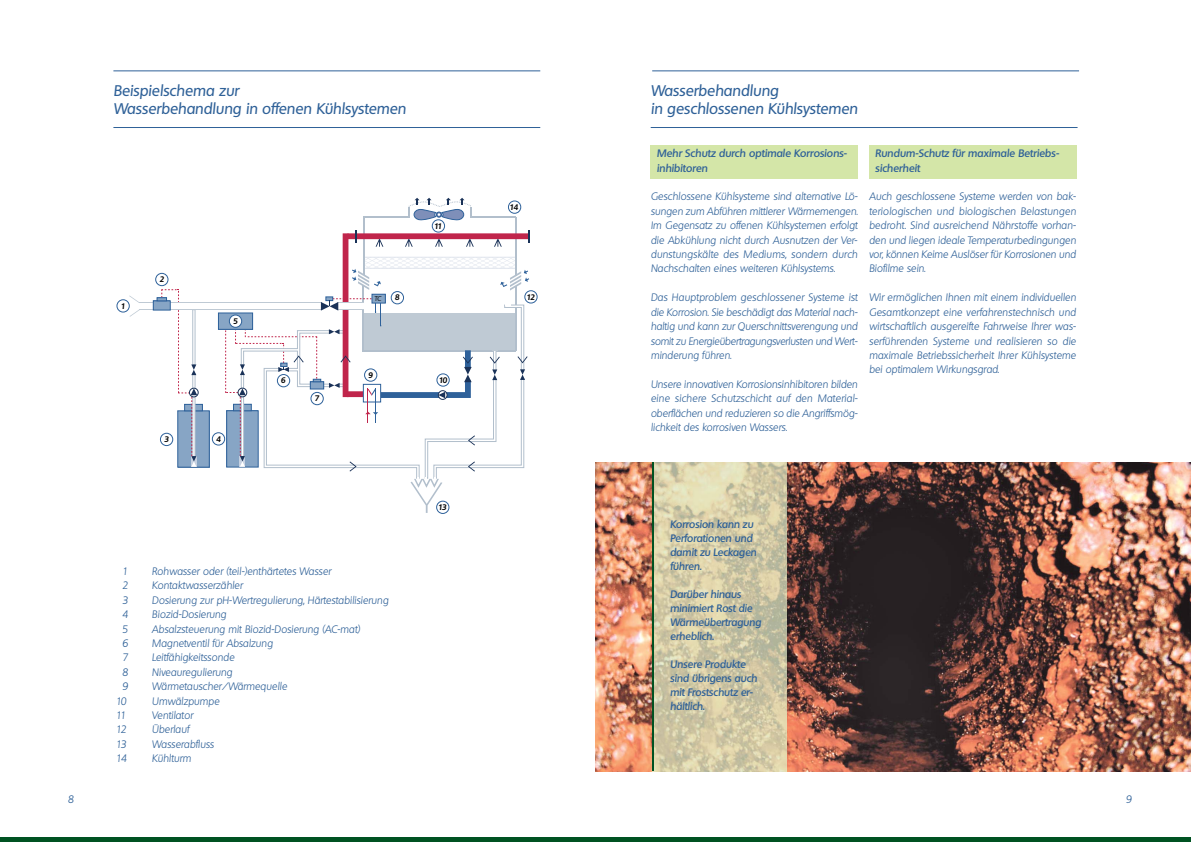
<style>
.page{position:relative;width:1191px;height:842px;background:#fff}
.page>*{position:absolute;margin:0;border:0;box-sizing:border-box;transform-origin:0 0}
.t1{font:italic 500 15px/18px "Quebec";color:#2f6198}
.t2{font:italic 300 10.5px/14.4px "Quebec";color:#2f6198;text-align:justify}
.t3{font:italic 600 10.5px/14px "Quebec";letter-spacing:-.005em;color:#2f6198}
.t4{font:italic 700 7.8px "Quebec";letter-spacing:-.12em;color:#000}
.t5{font:italic 6.8px "Quebec";color:#000}
</style>
<div class="page">
<hr style="left:113px;top:71px;width:427px;height:1px;background:#2f6198">
<hr style="left:652px;top:71px;width:427px;height:1px;background:#2f6198">
<div style="left:0;top:837px;width:1191px;height:5px;background:#005222"></div>
<hr style="left:113px;top:127px;width:427px;height:1px;background:#2f6198">
<hr style="left:650px;top:127px;width:427px;height:1px;background:#2f6198">
<div style="left:178px;top:411px;width:31px;height:56px;background:#87a5c5"></div>
<div style="left:177px;top:410px;width:33px;height:58px;border:1px solid #2e619a"></div>
<div style="left:185px;top:404px;width:17px;height:7px;background:#87a5c5"></div>
<div style="left:184px;top:404px;width:19px;height:7px;border:1px solid #2e619a"></div>
<hr style="left:515px;top:217px;width:1px;height:59px;background:#b2bfcc">
<div style="left:343px;top:234px;width:5px;height:68px;background:#c0254b"></div>
<hr style="left:363px;top:216px;width:1px;height:58px;background:#b2bfcc">
<hr style="left:140px;top:309px;width:182px;height:1px;background:#bfcad4">
<hr style="left:364px;top:216px;width:44px;height:1px;background:#b2bfcc">
<div style="left:348px;top:234px;width:179px;height:5px;background:#c0254b"></div>
<div style="left:348px;top:233px;width:180px;height:6px;border:1px solid #c0254b"></div>
<hr style="left:139px;top:302px;width:183px;height:1px;background:#bfcad4">
<hr style="left:470px;top:216px;width:46px;height:1px;background:#b2bfcc">
<div style="left:218px;top:313px;width:35px;height:16px;background:#87a5c5"></div>
<div style="left:218px;top:313px;width:35px;height:17px;border:1px solid #2e619a"></div>
<div style="left:153px;top:301px;width:17px;height:9px;background:#87a5c5"></div>
<div style="left:153px;top:300px;width:18px;height:10px;border:1px solid #2e619a"></div>
<svg style="left:130px;top:309px;width:10px;height:8px"></svg>
<svg style="left:129px;top:295px;width:10px;height:8px"></svg>
<svg style="left:375px;top:239px;width:8px;height:8px"></svg>
<svg style="left:405px;top:239px;width:8px;height:8px"></svg>
<svg style="left:435px;top:239px;width:8px;height:8px"></svg>
<svg style="left:466px;top:239px;width:8px;height:8px"></svg>
<svg style="left:494px;top:239px;width:8px;height:8px"></svg>
<svg style="left:157px;top:289px;width:22px;height:14px"></svg>
<svg style="left:408px;top:198px;width:64px;height:23px"></svg>
<div style="left:189px;top:388px;width:10px;height:9px;border:1px solid #1a3258;border-radius:50%"></div>
<svg style="left:178px;top:310px;width:19px;height:157px"></svg>
<svg style="left:355px;top:230px;width:1px;height:13px"></svg>
<svg style="left:528px;top:230px;width:2px;height:12px"></svg>
<svg style="left:225px;top:257px;width:304px;height:256px"></svg>
<div style="left:229px;top:315px;width:13px;height:12px;background:#fff;border-radius:50%"></div>
<div style="left:229px;top:315px;width:13px;height:13px;border:1px solid #2e619a;border-radius:50%"></div>
<div style="left:117px;top:299px;width:13px;height:13px;border:1px solid #2e619a;border-radius:50%"></div>
<div style="left:311px;top:392px;width:12px;height:13px;background:#fff;border-radius:50%"></div>
<div style="left:310px;top:392px;width:14px;height:13px;border:1px solid #2e619a;border-radius:50%"></div>
<div style="left:432px;top:219px;width:13px;height:13px;border:1px solid #2e619a;border-radius:50%"></div>
<div style="left:437px;top:374px;width:12px;height:12px;background:#fff;border-radius:50%"></div>
<div style="left:436px;top:373px;width:14px;height:14px;border:1px solid #2e619a;border-radius:50%"></div>
<div style="left:277px;top:374px;width:13px;height:13px;background:#fff;border-radius:50%"></div>
<div style="left:277px;top:374px;width:13px;height:13px;border:1px solid #2e619a;border-radius:50%"></div>
<div style="left:155px;top:273px;width:13px;height:13px;border:1px solid #2e619a;border-radius:50%"></div>
<div style="left:391px;top:292px;width:12px;height:12px;background:#fff;border-radius:50%"></div>
<div style="left:391px;top:291px;width:13px;height:13px;border:1px solid #2e619a;border-radius:50%"></div>
<div style="left:160px;top:433px;width:13px;height:13px;border:1px solid #2e619a;border-radius:50%"></div>
<div style="left:212px;top:432px;width:13px;height:13px;border:1px solid #2e619a;border-radius:50%"></div>
<div style="left:525px;top:291px;width:12px;height:12px;background:#fff;border-radius:50%"></div>
<div style="left:524px;top:290px;width:13px;height:13px;border:1px solid #2e619a;border-radius:50%"></div>
<div style="left:508px;top:201px;width:13px;height:13px;border:1px solid #2e619a;border-radius:50%"></div>
<div style="left:364px;top:369px;width:13px;height:12px;background:#fff;border-radius:50%"></div>
<div style="left:364px;top:368px;width:13px;height:14px;border:1px solid #2e619a;border-radius:50%"></div>
<div style="left:436px;top:501px;width:13px;height:12px;background:#fff;border-radius:50%"></div>
<div style="left:436px;top:501px;width:13px;height:13px;border:1px solid #2e619a;border-radius:50%"></div>
<div style="left:650px;top:145px;width:207px;height:33px;background:#d4e6a8"></div>
<div style="left:869px;top:145px;width:207px;height:33px;background:#d4e6a8"></div>
<img style="left:595px;top:463px;width:596px;height:308px">
<img style="left:654px;top:463px;width:132px;height:308px">
<hr style="left:652px;top:463px;width:2px;height:308px;background:#005222">
<h1 class="t1" style="left:113px;top:82px;width:294px">Beispielschema zur<br>Wasserbehandlung in offenen Kühlsystemen</h1>
<h1 class="t1" style="left:650px;top:82px;width:209px">Wasserbehandlung<br>in geschlossenen Kühlsystemen</h1>
<p class="t4" style="left:121px;top:302px;width:6px">1</p>
<p class="t4" style="left:159px;top:276px;width:6px">2</p>
<p class="t4" style="left:233px;top:318px;width:6px">5</p>
<p class="t4" style="left:164px;top:436px;width:6px">3</p>
<p class="t4" style="left:216px;top:435px;width:6px">4</p>
<p class="t4" style="left:281px;top:377px;width:6px">6</p>
<p class="t4" style="left:314px;top:395px;width:6px">7</p>
<p class="t4" style="left:434px;top:222px;width:10px">11</p>
<p class="t4" style="left:509px;top:204px;width:10px">14</p>
<p class="t5" style="left:375px;top:295px;width:8px">TC</p>
<p class="t4" style="left:395px;top:294px;width:6px">8</p>
<p class="t4" style="left:526px;top:293px;width:10px">12</p>
<p class="t4" style="left:368px;top:372px;width:6px">9</p>
<p class="t4" style="left:439px;top:376px;width:10px">10</p>
<p class="t3" style="left:657px;top:147px;width:192px;line-height:14.4px">Mehr Schutz durch optimale Korrosions&shy;inhibitoren</p>
<p class="t2" style="left:650px;top:190px;width:209px">Geschlossene Kühlsysteme sind alternative Lö&shy;sungen zum Abführen mittlerer Wärmemengen.<br>Im Gegensatz zu offenen Kühlsystemen erfolgt die Abkühlung nicht durch Ausnutzen der Ver&shy;dunstungskälte des Mediums, sondern durch Nachschalten eines weiteren Kühlsystems.</p>
<p class="t2" style="left:650px;top:291px;width:209px">Das Hauptproblem geschlossener Systeme ist die Korrosion. Sie beschädigt das Material nach&shy;haltig und kann zur Querschnittsverengung und somit zu Energieübertragungsverlusten und Wert&shy;minderung führen.</p>
<p class="t2" style="left:650px;top:378px;width:209px">Unsere innovativen Korrosionsinhibitoren bilden eine sichere Schutzschicht auf den Material&shy;oberflächen und reduzieren so die Angriffsmög&shy;lichkeit des korrosiven Wassers.</p>
<p class="t3" style="left:875px;top:147px;width:185px;line-height:14.4px">Rundum-Schutz für maximale Betriebs&shy;sicherheit</p>
<p class="t2" style="left:869px;top:190px;width:209px">Auch geschlossene Systeme werden von bak&shy;teriologischen und biologischen Belastungen bedroht. Sind ausreichend Nährstoffe vorhan&shy;den und liegen ideale Temperaturbedingungen vor, können Keime Auslöser für Korrosionen und Biofilme sein.</p>
<p class="t2" style="left:869px;top:291px;width:209px">Wir ermöglichen Ihnen mit einem individuellen Gesamtkonzept eine verfahrenstechnisch und wirtschaftlich ausgereifte Fahrweise Ihrer was&shy;serführenden Systeme und realisieren so die maximale Betriebssicherheit Ihrer Kühlsysteme bei optimalem Wirkungsgrad.</p>
<p class="t2" style="left:122px;top:565px;width:7px">1</p>
<p class="t2" style="left:152px;top:565px;width:181px">Rohwasser oder (teil-)enthärtetes Wasser</p>
<p class="t2" style="left:122px;top:579px;width:7px">2</p>
<p class="t2" style="left:152px;top:579px;width:92px">Kontaktwasserzähler</p>
<p class="t2" style="left:122px;top:594px;width:7px">3</p>
<p class="t2" style="left:152px;top:594px;width:238px">Dosierung zur pH-Wertregulierung, Härtestabilisierung</p>
<p class="t2" style="left:122px;top:608px;width:7px">4</p>
<p class="t2" style="left:152px;top:608px;width:76px">Biozid-Dosierung</p>
<p class="t2" style="left:122px;top:622px;width:7px">5</p>
<p class="t2" style="left:152px;top:622px;width:210px">Absalzsteuerung mit Biozid-Dosierung (AC-mat)</p>
<p class="t2" style="left:122px;top:637px;width:7px">6</p>
<p class="t2" style="left:152px;top:637px;width:122px">Magnetventil für Absalzung</p>
<p class="t2" style="left:122px;top:651px;width:7px">7</p>
<p class="t2" style="left:152px;top:651px;width:84px">Leitfähigkeitssonde</p>
<p class="t2" style="left:122px;top:666px;width:7px">8</p>
<p class="t2" style="left:152px;top:666px;width:82px">Niveauregulierung</p>
<p class="t2" style="left:122px;top:680px;width:7px">9</p>
<p class="t2" style="left:152px;top:680px;width:137px">Wärmetauscher/Wärmequelle</p>
<p class="t2" style="left:116px;top:694px;width:12px">10</p>
<p class="t2" style="left:152px;top:694px;width:69px">Umwälzpumpe</p>
<p class="t2" style="left:116px;top:709px;width:12px">11</p>
<p class="t2" style="left:152px;top:709px;width:43px">Ventilator</p>
<p class="t2" style="left:116px;top:723px;width:12px">12</p>
<p class="t2" style="left:152px;top:723px;width:39px">Überlauf</p>
<p class="t2" style="left:116px;top:738px;width:12px">13</p>
<p class="t2" style="left:152px;top:738px;width:64px">Wasserabfluss</p>
<p class="t2" style="left:116px;top:752px;width:12px">14</p>
<p class="t2" style="left:152px;top:752px;width:41px">Kühlturm</p>
<p class="t4" style="left:438px;top:504px;width:10px">13</p>
<p class="t3" style="left:670px;top:518px;width:88px">Korrosion kann zu<br>Perforationen und damit zu Leckagen führen.</p>
<p class="t3" style="left:670px;top:588px;width:93px">Darüber hinaus minimiert Rost die<br>Wärmeübertragung erheblich.</p>
<p class="t3" style="left:670px;top:658px;width:88px">Unsere Produkte sind übrigens auch mit Frostschutz er&shy;hältlich.</p>
<p class="t2" style="left:68px;top:793px;width:7px">8</p>
<p class="t2" style="left:1126px;top:793px;width:7px">9</p>
</div>
